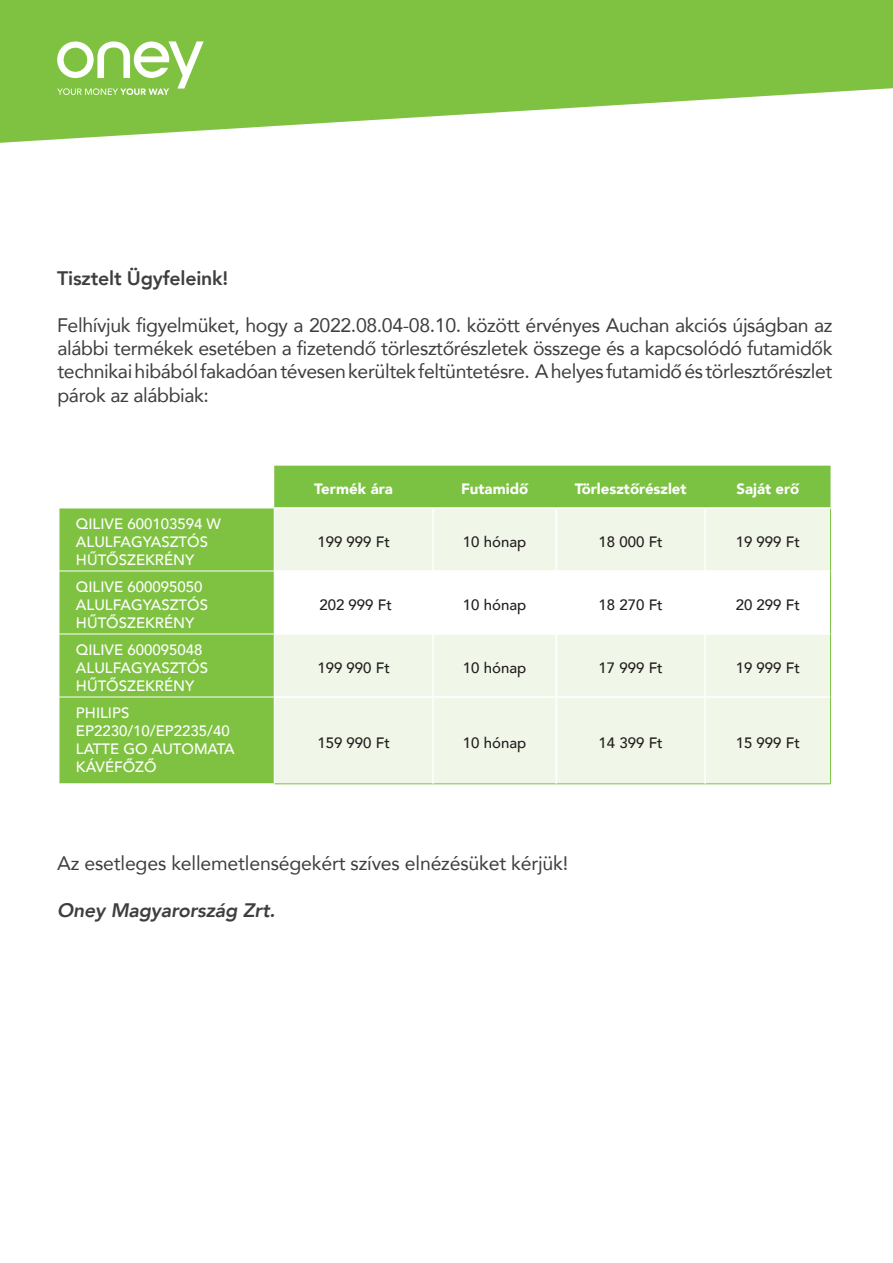
<style>
.page{position:relative;width:893px;height:1263px;background:#fff}
.page>*{position:absolute;margin:0;border:0;box-sizing:border-box;transform-origin:0 0}
.t1{font:19.5px/23.4px "Avenir";letter-spacing:-.01em;color:#3e3e3f;text-align:justify}
.t2{font:italic 800 19.5px "Avenir";letter-spacing:-.01em;color:#3e3e3f}
.t3{font:800 19.5px "Avenir";letter-spacing:-.01em;color:#3e3e3f}
.t4{font:500 15px/18px "Avenir";color:#fff}
.t5{font:500 15px "Avenir";color:#231f20}
.t6{font:900 15px "Avenir";color:#fff}
</style>
<div class="page">
<svg style="left:0;top:0;width:893px;height:143px;fill:#7fc241"></svg>
<svg style="left:57px;top:41px;width:147px;height:54px"></svg>
<div style="left:274px;top:466px;width:556px;height:41px;background:#7bc142"></div>
<div style="left:60px;top:509px;width:214px;height:274px;background:#7fc241"></div>
<svg style="left:275px;top:509px;width:555px;height:274px;fill:#f0f7e8"></svg>
<hr style="left:59px;top:571px;width:215px;height:1px;background:#fff">
<hr style="left:59px;top:634px;width:215px;height:1px;background:#fff">
<hr style="left:59px;top:697px;width:215px;height:1px;background:#fff">
<hr style="left:830px;top:509px;width:1px;height:62px;background:#7bc142">
<hr style="left:830px;top:571px;width:1px;height:63px;background:#7bc142">
<hr style="left:830px;top:634px;width:1px;height:63px;background:#7bc142">
<hr style="left:830px;top:697px;width:1px;height:87px;background:#7bc142">
<hr style="left:274px;top:783px;width:159px;height:1px;background:#7bc142">
<hr style="left:433px;top:783px;width:123px;height:1px;background:#7bc142">
<hr style="left:556px;top:783px;width:149px;height:1px;background:#7bc142">
<hr style="left:705px;top:783px;width:126px;height:1px;background:#7bc142">
<hr style="left:432px;top:509px;width:2px;height:61px;background:#fff">
<hr style="left:556px;top:509px;width:1px;height:61px;background:#fff">
<hr style="left:704px;top:509px;width:2px;height:61px;background:#fff">
<hr style="left:274px;top:570px;width:159px;height:2px;background:#fff">
<hr style="left:433px;top:570px;width:123px;height:2px;background:#fff">
<hr style="left:432px;top:572px;width:2px;height:61px;background:#fff">
<hr style="left:556px;top:570px;width:149px;height:2px;background:#fff">
<hr style="left:556px;top:572px;width:1px;height:61px;background:#fff">
<hr style="left:705px;top:570px;width:125px;height:2px;background:#fff">
<hr style="left:704px;top:572px;width:2px;height:61px;background:#fff">
<hr style="left:274px;top:633px;width:159px;height:2px;background:#fff">
<hr style="left:433px;top:633px;width:123px;height:2px;background:#fff">
<hr style="left:432px;top:635px;width:2px;height:61px;background:#fff">
<hr style="left:556px;top:633px;width:149px;height:2px;background:#fff">
<hr style="left:556px;top:635px;width:1px;height:61px;background:#fff">
<hr style="left:705px;top:633px;width:125px;height:2px;background:#fff">
<hr style="left:704px;top:635px;width:2px;height:61px;background:#fff">
<hr style="left:274px;top:696px;width:159px;height:2px;background:#fff">
<hr style="left:433px;top:696px;width:123px;height:2px;background:#fff">
<hr style="left:432px;top:698px;width:2px;height:86px;background:#fff">
<hr style="left:556px;top:696px;width:149px;height:2px;background:#fff">
<hr style="left:556px;top:698px;width:1px;height:86px;background:#fff">
<hr style="left:705px;top:696px;width:125px;height:2px;background:#fff">
<hr style="left:704px;top:698px;width:2px;height:86px;background:#fff">
<p class="t3" style="left:57px;top:263px;width:173px">Tisztelt Ügyfeleink!</p>
<p class="t1" style="left:57px;top:313px;width:777px">Felhívjuk figyelmüket, hogy a 2022.08.04-08.10. között érvényes Auchan akciós újságban az alábbi termékek esetében a fizetendő törlesztőrészletek összege és a kapcsolódó futamidők technikai hibából fakadóan tévesen kerültek feltüntetésre. A helyes futamidő és törlesztőrészlet párok az alábbiak:</p>
<p class="t4" style="left:76px;top:514px;width:147px">QILIVE 600103594 W<br>ALULFAGYASZTÓS<br>HŰTŐSZEKRÉNY</p>
<p class="t4" style="left:76px;top:577px;width:133px">QILIVE 600095050<br>ALULFAGYASZTÓS<br>HŰTŐSZEKRÉNY</p>
<p class="t4" style="left:76px;top:640px;width:133px">QILIVE 600095048<br>ALULFAGYASZTÓS<br>HŰTŐSZEKRÉNY</p>
<p class="t4" style="left:76px;top:703px;width:160px">PHILIPS<br>EP2230/10/EP2235/40<br>LATTE GO AUTOMATA<br>KÁVÉFŐZŐ</p>
<p class="t6" style="left:314px;top:476px;width:80px">Termék ára</p>
<p class="t6" style="left:461px;top:476px;width:69px">Futamidő</p>
<p class="t6" style="left:575px;top:476px;width:113px">Törlesztőrészlet</p>
<p class="t6" style="left:736px;top:476px;width:64px">Saját erő</p>
<p class="t5" style="left:317px;top:529px;width:74px">199 999 Ft</p>
<p class="t5" style="left:463px;top:529px;width:65px">10 hónap</p>
<p class="t5" style="left:599px;top:529px;width:66px">18 000 Ft</p>
<p class="t5" style="left:736px;top:529px;width:66px">19 999 Ft</p>
<p class="t5" style="left:319px;top:592px;width:74px">202 999 Ft</p>
<p class="t5" style="left:463px;top:592px;width:65px">10 hónap</p>
<p class="t5" style="left:599px;top:592px;width:66px">18 270 Ft</p>
<p class="t5" style="left:736px;top:592px;width:66px">20 299 Ft</p>
<p class="t5" style="left:317px;top:655px;width:74px">199 990 Ft</p>
<p class="t5" style="left:463px;top:655px;width:65px">10 hónap</p>
<p class="t5" style="left:599px;top:655px;width:66px">17 999 Ft</p>
<p class="t5" style="left:736px;top:655px;width:66px">19 999 Ft</p>
<p class="t5" style="left:317px;top:730px;width:74px">159 990 Ft</p>
<p class="t5" style="left:463px;top:730px;width:65px">10 hónap</p>
<p class="t5" style="left:599px;top:730px;width:66px">14 399 Ft</p>
<p class="t5" style="left:736px;top:730px;width:66px">15 999 Ft</p>
<p class="t1" style="left:57px;top:851px;width:513px">Az esetleges kellemetlenségekért szíves elnézésüket kérjük!</p>
<p class="t2" style="left:57px;top:898px;width:219px">Oney Magyarország Zrt.</p>
</div>
